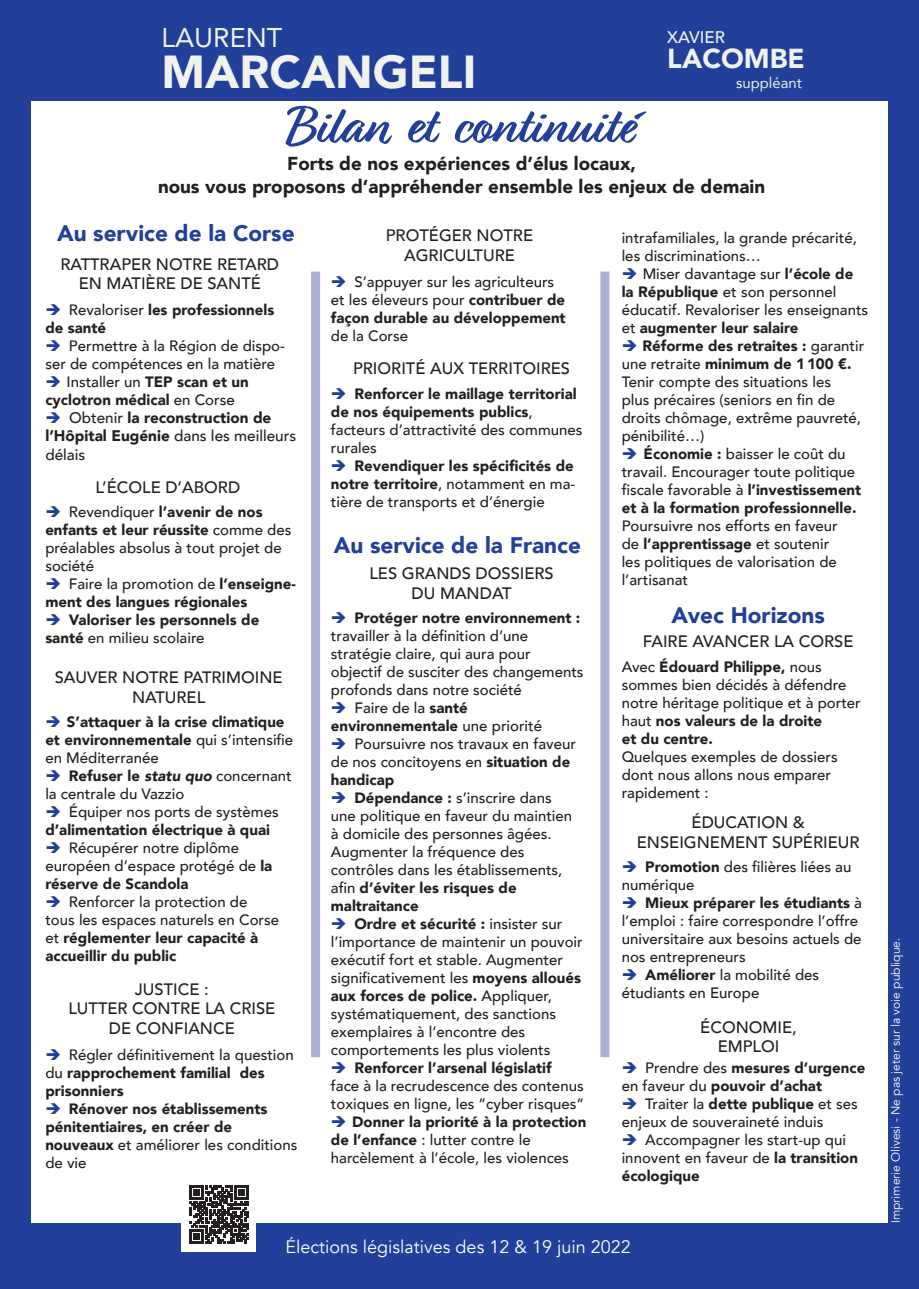
<style>
.page{position:relative;width:919px;height:1289px;background:#fff}
.page>*{position:absolute;margin:0;border:0;box-sizing:border-box;transform-origin:0 0}
.t1{font:700 54.45px "Relation";color:#223f99}
.t2{font:900 46.2px "Avenir";color:#eff2ee}
.t3{font:900 27.45px "Avenir";color:#eff2ee}
.t4{font:27px "Avenir";color:#eff2ee}
.t5{font:900 22.5px "Avenir";color:#223f99}
.t6{font:900 18.75px/22.5px "Avenir";color:#231f20;text-align:center}
.t7{font:18px "Avenir";color:#fff}
.t8{font:500 16.8px "Avenir";color:#eff2ee}
.t9{font:500 16.5px/19.8px "Avenir";color:#231f20;text-align:center}
.t10{font:900 15.3px/18.3px "Avenir";color:#231f20}
.t11{font:500 15px/18px "Avenir";color:#231f20}
.t12{font:900 15px/18px "Avenir";color:#231f20}
.t13{font:14.85px "Avenir";color:#eff2ee}
.t14{font:12px "Avenir";color:#fff}
.s1{color:#223f99}
.s2{font-weight:500}
.s3{font-weight:900}
.s4{font-weight:900;font-style:italic}
</style>
<div class="page">
<div style="left:0;top:0;width:918px;height:1288px;background:#223f99"></div>
<div style="left:31px;top:101px;width:856px;height:1121px;background:#fff"></div>
<div style="left:311px;top:271px;width:9px;height:786px;background:#aeb0d7"></div>
<div style="left:600px;top:271px;width:9px;height:786px;background:#aeb0d7"></div>
<div style="left:181px;top:1176px;width:75px;height:75px;background:#fff"></div>
<svg style="left:189px;top:1185px;width:59px;height:58px"></svg>
<h3 class="t4" style="left:162px;top:16px;width:122px">LAURENT</h3>
<h2 class="t2" style="left:162px;top:32px;width:316px">MARCANGELI</h2>
<p class="t8" style="left:667px;top:23px;width:59px">XAVIER</p>
<h3 class="t3" style="left:667px;top:35px;width:139px">LACOMBE</h3>
<p class="t13" style="left:736px;top:71px;width:67px">suppléant</p>
<h1 class="t1" style="left:286px;top:94px;width:347px">Bilan et continuité</h1>
<p class="t6" style="left:158px;top:152px;width:608px">Forts de nos expériences d’élus locaux,<br>nous vous proposons d’appréhender ensemble les enjeux de demain</p>
<h3 class="t5" style="left:57px;top:214px;width:239px">Au service de la Corse</h3>
<p class="t9" style="left:60px;top:253px;width:220px">RATTRAPER NOTRE RETARD<br>EN MATIÈRE DE SANTÉ</p>
<p class="t12" style="left:45px;top:300px;width:230px"><span class="s1">➔</span> <span class="s2">Revaloriser</span> les professionnels de santé</p>
<p class="t11" style="left:45px;top:335px;width:241px"><span class="s1">➔</span> Permettre à la Région de dispo&shy;ser de compétences en la matière</p>
<p class="t12" style="left:45px;top:372px;width:205px"><span class="s1">➔</span> <span class="s2">Installer un</span> TEP scan et un cyclotron médical <span class="s2">en Corse</span></p>
<p class="t10" style="left:45px;top:408px;width:252px"><span class="s1">➔</span> <span class="s2">Obtenir</span> la reconstruction de l’Hôpital Eugénie <span class="s2">dans les meilleurs délais</span></p>
<p class="t9" style="left:95px;top:476px;width:146px">L’ÉCOLE D’ABORD</p>
<p class="t11" style="left:45px;top:502px;width:247px"><span class="s1">➔</span> Revendiquer <span class="s3">l’avenir de nos enfants et leur réussite</span> comme des préalables absolus à tout projet de société</p>
<p class="t12" style="left:45px;top:574px;width:252px"><span class="s1">➔</span> <span class="s2">Faire la promotion de</span> l’enseigne&shy;ment des langues régionales</p>
<p class="t12" style="left:45px;top:610px;width:215px"><span class="s1">➔</span> Valoriser les personnels de santé <span class="s2">en milieu scolaire</span></p>
<p class="t9" style="left:55px;top:666px;width:229px">SAUVER NOTRE PATRIMOINE<br>NATUREL</p>
<p class="t12" style="left:45px;top:712px;width:249px"><span class="s1">➔</span> S’attaquer à la crise climatique et environnementale <span class="s2">qui s’intensifie en Méditerranée</span></p>
<p class="t11" style="left:45px;top:766px;width:248px"><span class="s1">➔</span> <span class="s3">Refuser le</span> <span class="s4">statu quo</span> concernant la centrale du Vazzio</p>
<p class="t12" style="left:45px;top:802px;width:235px"><span class="s1">➔</span> <span class="s2">Équiper nos ports de systèmes </span>d’alimentation électrique à quai</p>
<p class="t11" style="left:45px;top:838px;width:228px"><span class="s1">➔</span> Récupérer notre diplôme européen d’espace protégé de <span class="s3">la réserve de Scandola</span></p>
<p class="t11" style="left:45px;top:892px;width:235px"><span class="s1">➔</span> Renforcer la protection de tous les espaces naturels en Corse et <span class="s3">réglementer leur capacité à accueillir du public</span></p>
<p class="t9" style="left:68px;top:978px;width:208px">JUSTICE :<br>LUTTER CONTRE LA CRISE<br>DE CONFIANCE</p>
<p class="t12" style="left:45px;top:1045px;width:250px"><span class="s1">➔</span> <span class="s2">Régler définitivement la question du</span> rapprochement familial des prisonniers</p>
<p class="t12" style="left:45px;top:1099px;width:253px"><span class="s1">➔</span> Rénover nos établissements pénitentiaires, en créer de nouveaux <span class="s2">et améliorer les conditions de vie</span></p>
<p class="t9" style="left:386px;top:225px;width:149px">PROTÉGER NOTRE<br>AGRICULTURE</p>
<p class="t11" style="left:331px;top:272px;width:236px"><span class="s1">➔</span> S’appuyer sur les agriculteurs et les éleveurs pour <span class="s3">contribuer de façon durable au développement</span></p>
<p class="t11" style="left:331px;top:326px;width:79px">de la Corse</p>
<p class="t9" style="left:353px;top:357px;width:218px">PRIORITÉ AUX TERRITOIRES</p>
<p class="t12" style="left:331px;top:384px;width:253px"><span class="s1">➔</span> Renforcer le maillage territorial de nos équipements publics<span class="s2">, facteurs d’attractivité des communes rurales</span></p>
<p class="t12" style="left:331px;top:456px;width:246px;text-align:justify"><span class="s1">➔</span> Revendiquer les spécificités de notre territoire<span class="s2">, notamment en ma&shy;tière de transports et d’énergie</span></p>
<h3 class="t5" style="left:334px;top:526px;width:249px">Au service de la France</h3>
<p class="t11" style="left:621px;top:228px;width:236px">intrafamiliales, la grande précarité, les discriminations…</p>
<p class="t11" style="left:621px;top:264px;width:248px"><span class="s1">➔</span> Miser davantage sur <span class="s3">l’école de la République</span> et son personnel éducatif. Revaloriser les enseignants et <span class="s3">augmenter leur salaire</span></p>
<p class="t11" style="left:621px;top:336px;width:244px"><span class="s1">➔</span> <span class="s3">Réforme des retraites :</span> garantir une retraite <span class="s3">minimum de 1100 €.<br></span>Tenir compte des situations les<br>plus précaires (seniors en fin de droits chômage, extrême pauvreté, pénibilité…)</p>
<p class="t11" style="left:621px;top:444px;width:241px"><span class="s1">➔</span> <span class="s3">Économie :</span> baisser le coût du travail. Encourager toute politique fiscale favorable à <span class="s3">l’investissement et à la formation professionnelle.</span></p>
<p class="t11" style="left:621px;top:516px;width:217px">Poursuivre nos efforts en faveur de <span class="s3">l’apprentissage</span> et soutenir les politiques de valorisation de l’artisanat</p>
<h3 class="t5" style="left:671px;top:595px;width:155px">Avec Horizons</h3>
<p class="t11" style="left:621px;top:656px;width:240px">Avec <span class="s3">Édouard Philippe,</span> nous sommes bien décidés à défendre notre héritage politique et à porter haut <span class="s3">nos valeurs de la droite<br>et du centre.</span></p>
<p class="t11" style="left:621px;top:746px;width:217px">Quelques exemples de dossiers dont nous allons nous emparer rapidement :</p>
<p class="t9" style="left:369px;top:562px;width:186px">LES GRANDS DOSSIERS<br>DU MANDAT</p>
<p class="t11" style="left:331px;top:607px;width:254px"><span class="s1">➔</span> <span class="s3">Protéger notre environnement : </span>travailler à la définition d’une stratégie claire, qui aura pour objectif de susciter des changements profonds dans notre société</p>
<p class="t12" style="left:331px;top:698px;width:213px"><span class="s1">➔</span> <span class="s2">Faire de la</span> santé environnementale <span class="s2">une priorité</span></p>
<p class="t11" style="left:331px;top:733px;width:246px"><span class="s1">➔</span> Poursuivre nos travaux en faveur de nos concitoyens en <span class="s3">situation de handicap</span></p>
<p class="t11" style="left:331px;top:787px;width:243px"><span class="s1">➔</span> <span class="s3">Dépendance :</span> s’inscrire dans une politique en faveur du maintien à domicile des personnes âgées.<br>Augmenter la fréquence des contrôles dans les établissements, afin <span class="s3">d’éviter les risques de maltraitance</span></p>
<p class="t11" style="left:331px;top:913px;width:253px"><span class="s1">➔</span> <span class="s3">Ordre et sécurité :</span> insister sur l’importance de maintenir un pouvoir exécutif fort et stable. Augmenter significativement les <span class="s3">moyens alloués aux forces de police.</span> Appliquer, systématiquement, des sanctions exemplaires à l’encontre des comportements les plus violents</p>
<p class="t11" style="left:331px;top:1057px;width:255px"><span class="s1">➔</span> <span class="s3">Renforcer l’arsenal législatif<br></span>face à la recrudescence des contenus toxiques en ligne, les ˮcyber risquesˮ</p>
<p class="t11" style="left:331px;top:1111px;width:257px"><span class="s1">➔</span> <span class="s3">Donner la priorité à la protection de l’enfance</span> : lutter contre le harcèlement à l’école, les violences</p>
<p class="t9" style="left:642px;top:630px;width:212px">FAIRE AVANCER LA CORSE</p>
<p class="t9" style="left:637px;top:811px;width:224px">ÉDUCATION &amp;<br>ENSEIGNEMENT SUPÉRIEUR</p>
<p class="t11" style="left:621px;top:857px;width:231px"><span class="s1">➔</span> <span class="s3">Promotion</span> des filières liées au numérique</p>
<p class="t11" style="left:621px;top:893px;width:242px"><span class="s1">➔</span> <span class="s3">Mieux préparer les étudiants</span> à l’emploi : faire correspondre l’offre universitaire aux besoins actuels de nos entrepreneurs</p>
<p class="t11" style="left:621px;top:965px;width:199px"><span class="s1">➔</span> <span class="s3">Améliorer</span> la mobilité des étudiants en Europe</p>
<p class="t9" style="left:700px;top:1016px;width:98px">ÉCONOMIE,<br>EMPLOI</p>
<p class="t12" style="left:621px;top:1058px;width:245px"><span class="s1">➔</span> <span class="s2">Prendre des</span> mesures d’urgence <span class="s2">en faveur du</span> pouvoir d’achat</p>
<p class="t11" style="left:621px;top:1093px;width:238px"><span class="s1">➔</span> Traiter la <span class="s3">dette publique</span> et ses enjeux de souveraineté induis</p>
<p class="t11" style="left:621px;top:1129px;width:238px"><span class="s1">➔</span> Accompagner les start-up qui innovent en faveur de <span class="s3">la transition écologique</span></p>
<p class="t7" style="left:285px;top:1235px;width:347px">Élections législatives des 12 &amp; 19 juin 2022</p>
<p class="t14" style="left:888px;top:1223px;width:287px;rotate:-90deg">Imprimerie Olivesi - Ne pas jeter sur la voie publique.</p>
</div>
